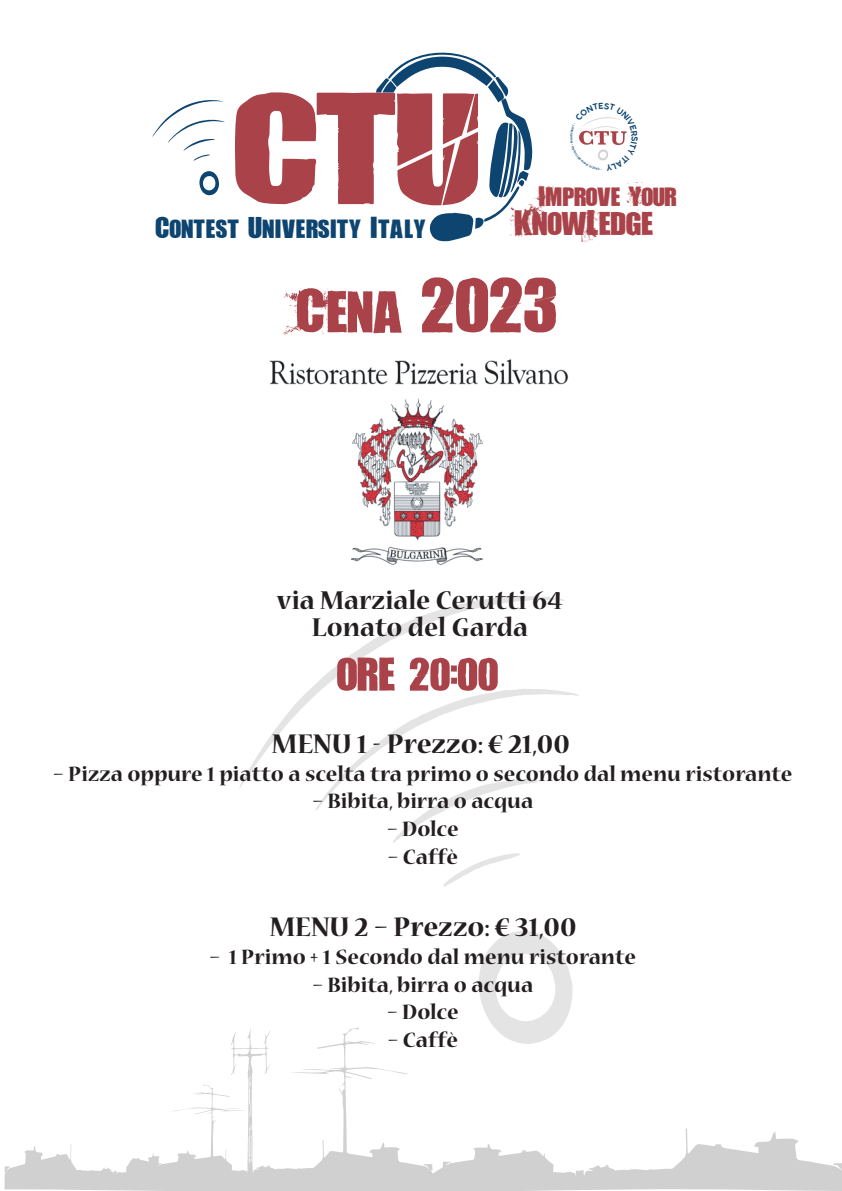
<style>
.page{position:relative;width:842px;height:1191px;background:#fff}
.page>*{position:absolute;margin:0;border:0;box-sizing:border-box;transform-origin:0 0}
.t1{font:61px "Living Hell";color:#a94349}
.t2{font:49px "Living Hell";letter-spacing:.005em;color:#a94349}
.t3{font:34.1px "Living Hell";letter-spacing:.005em;color:#a94349;scale:1.04 1}
.t4{font:700 30px "Nueva Std";color:#231f20}
.t5{font:700 28.7px/27.4px "Nueva Std";color:#231f20;text-align:center}
.t6{font:27.4px "Living Hell";letter-spacing:.005em;color:#a94349;scale:1.04 1}
.t7{font:27.3px "Living Hell";letter-spacing:.03em;color:#0e4570}
.t8{font:700 23.1px "Nueva Std";color:#231f20}
.t9{font:600 2.8px "COCOGOOSE";color:#0e4570}
.s1{font-size:31.4px}
.s2{font-size:81.3px}
</style>
<div class="page">
<svg style="left:199px;top:171px;width:20px;height:24px"></svg>
<svg style="left:152px;top:100px;width:73px;height:61px"></svg>
<svg style="left:235px;top:52px;width:298px;height:189px"></svg>
<svg style="left:478px;top:931px;width:95px;height:96px"></svg>
<svg style="left:239px;top:596px;width:326px;height:192px"></svg>
<svg style="left:315px;top:688px;width:264px;height:155px"></svg>
<svg style="left:443px;top:853px;width:77px;height:34px"></svg>
<svg style="left:4px;top:1027px;width:838px;height:164px"></svg>
<img style="left:269px;top:359px;width:300px;height:206px">
<svg style="left:574px;top:117px;width:53px;height:53px"></svg>
<p class="t7" style="left:156px;top:211px;width:271px"><span class="s1">c</span>ontest <span class="s1">u</span>niversity <span class="s1">i</span>taly</p>
<p class="t9" style="left:569px;top:138px;width:3px;rotate:-90deg">n</p>
<p class="t6" style="left:538px;top:179px;width:134px">Improve Your</p>
<h3 class="t3" style="left:514px;top:201px;width:135px">KnowLedge</h3>
<h1 class="t1" style="left:295px;top:271px;width:265px">Cena <span class="s2">2023</span></h1>
<p class="t5" style="left:277px;top:588px;width:287px">via Marziale Cerutti 64<br>Lonato del Garda</p>
<h2 class="t2" style="left:337px;top:641px;width:163px">ore 20:00</h2>
<p class="t4" style="left:272px;top:730px;width:299px">MENU 1 - Prezzo: € 21,00</p>
<p class="t8" style="left:54px;top:763px;width:740px">– Pizza oppure 1 piatto a scelta tra primo o secondo dal menu ristorante</p>
<p class="t8" style="left:313px;top:790px;width:222px">– Bibita, birra o acqua</p>
<p class="t8" style="left:388px;top:818px;width:73px">– Dolce</p>
<p class="t8" style="left:388px;top:846px;width:71px">– Caffè</p>
<p class="t4" style="left:270px;top:913px;width:308px">MENU 2 – Prezzo: € 31,00</p>
<p class="t8" style="left:210px;top:946px;width:428px">– 1 Primo + 1 Secondo dal menu ristorante</p>
<p class="t8" style="left:313px;top:974px;width:222px">– Bibita, birra o acqua</p>
<p class="t8" style="left:388px;top:1001px;width:73px">– Dolce</p>
<p class="t8" style="left:388px;top:1029px;width:71px">– Caffè</p>
</div>
